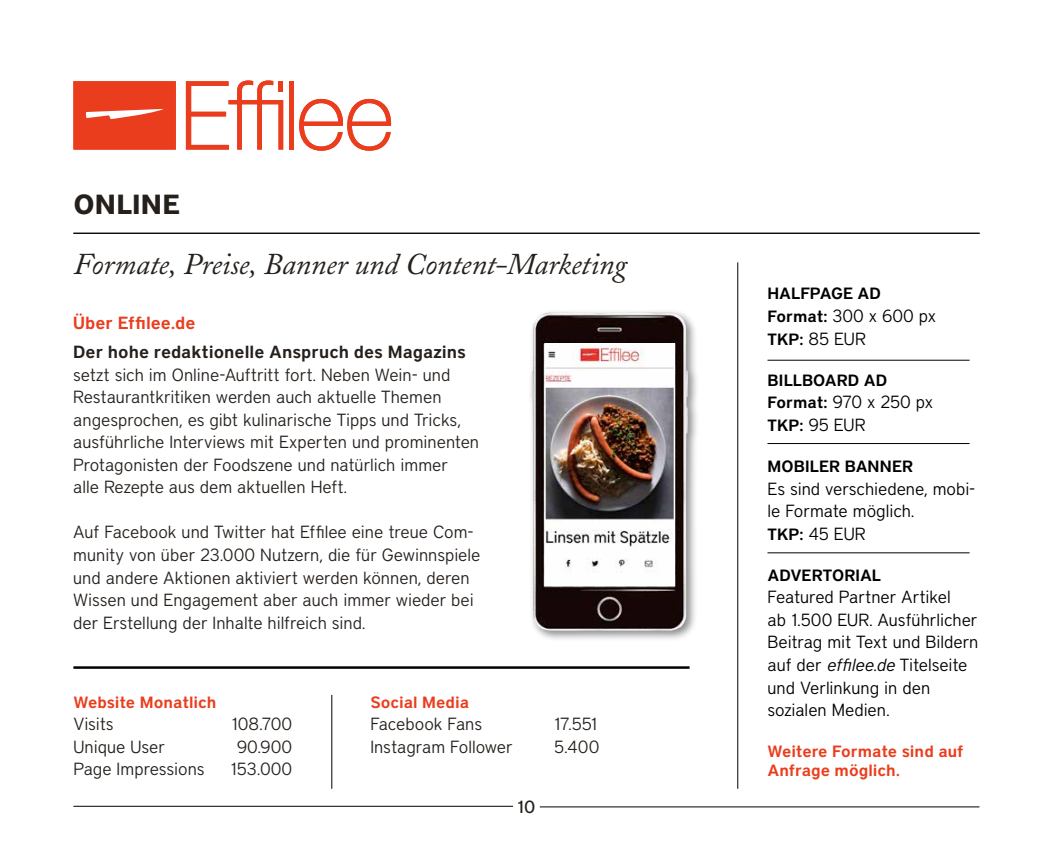
<style>
.page{position:relative;width:1053px;height:851px;background:#fff}
.page>*{position:absolute;margin:0;border:0;box-sizing:border-box;transform-origin:0 0}
.t1{font:italic 30px "Adobe Caslon";letter-spacing:-.01em;color:#25201c}
.t2{font:700 27.5px "District";letter-spacing:.01em;color:#25201c}
.t3{font:300 17.5px/22.5px "District";color:#25201c}
.t4{font:300 17.5px/22.5px "District";letter-spacing:-.005em;color:#000}
.t5{font:17.5px "District Demi";color:#25201c}
.t6{font:17.5px "District Demi";color:#ea3d1d}
.t7{font:500 17.5px "District";color:#25201c}
.t8{font:16.25px/18.8px "District Demi";color:#ea3d1d}
.t9{font:16.25px "District Demi";letter-spacing:.005em;color:#000}
.s1{font-family:"District Demi";font-weight:400;font-size:16.25px}
.s2{font-style:italic}
</style>
<div class="page">
<hr style="left:73px;top:805px;width:440px;height:1px;background:#000">
<hr style="left:539px;top:806px;width:440px;height:1px;background:#000">
<div style="left:289px;top:81px;width:5px;height:68px;background:#ea3d1d"></div>
<svg style="left:299px;top:99px;width:92px;height:52px"></svg>
<svg style="left:186px;top:80px;width:97px;height:69px"></svg>
<svg style="left:73px;top:81px;width:103px;height:68px;background:#eb4829"></svg>
<hr style="left:73px;top:233px;width:906px;height:1px;background:#000">
<hr style="left:331px;top:694px;width:1px;height:94px;background:#000">
<div style="left:528px;top:309px;width:171px;height:333px;background:#000;opacity:.45"></div>
<img style="left:531px;top:312px;width:157px;height:318px">
<img style="left:546px;top:345px;width:127px;height:239px">
<div style="left:544px;top:343px;width:131px;height:243px;border:1px solid #fff"></div>
<hr style="left:73px;top:666px;width:616px;height:2px;background:#000">
<hr style="left:737px;top:262px;width:1px;height:526px;background:#000">
<hr style="left:767px;top:360px;width:202px;height:1px;background:#000">
<hr style="left:767px;top:443px;width:202px;height:1px;background:#000">
<hr style="left:767px;top:552px;width:202px;height:1px;background:#000">
<h2 class="t2" style="left:73px;top:188px;width:108px">ONLINE</h2>
<h1 class="t1" style="left:73px;top:248px;width:554px">Formate, Preise, Banner und Content-Marketing</h1>
<p class="t6" style="left:73px;top:312px;width:124px">Über Effilee.de</p>
<p class="t5" style="left:73px;top:341px;width:394px">Der hohe redaktionelle Anspruch des Magazins</p>
<p class="t3" style="left:73px;top:363px;width:407px">setzt sich im Online-Auftritt fort. Neben Wein- und Restaurantkritiken werden auch aktuelle Themen angesprochen, es gibt kulinarische Tipps und Tricks, ausführliche Interviews mit Experten und prominenten Protagonisten der Foodszene und natürlich immer<br>alle Rezepte aus dem aktuellen Heft.</p>
<p class="t3" style="left:73px;top:521px;width:409px">Auf Facebook und Twitter hat Effilee eine treue Com&shy;munity von über 23.000 Nutzern, die für Gewinnspiele und andere Aktionen aktiviert werden können, deren Wissen und Engagement aber auch immer wieder bei der Erstellung der Inhalte hilfreich sind.</p>
<p class="t8" style="left:73px;top:692px;width:144px">Website Monatlich</p>
<p class="t3" style="left:73px;top:712px;width:42px">Visits</p>
<p class="t3" style="left:231px;top:712px;width:62px">108.700</p>
<p class="t3" style="left:73px;top:735px;width:93px">Unique User</p>
<p class="t3" style="left:237px;top:735px;width:57px">90.900</p>
<p class="t3" style="left:73px;top:757px;width:133px">Page Impressions</p>
<p class="t3" style="left:230px;top:757px;width:63px">153.000</p>
<p class="t8" style="left:370px;top:692px;width:100px">Social Media</p>
<p class="t3" style="left:370px;top:712px;width:113px">Facebook Fans</p>
<p class="t3" style="left:554px;top:712px;width:45px">17.551</p>
<p class="t3" style="left:370px;top:735px;width:144px">Instagram Follower</p>
<p class="t3" style="left:554px;top:735px;width:47px">5.400</p>
<p class="t7" style="left:517px;top:796px;width:20px">10</p>
<p class="t9" style="left:767px;top:284px;width:115px">HALFPAGE AD</p>
<p class="t4" style="left:767px;top:304px;width:170px"><span class="s1">Format:</span> 300 x 600 px<br><span class="s1">TKP:</span> 85 EUR</p>
<p class="t9" style="left:767px;top:370px;width:121px">BILLBOARD AD</p>
<p class="t4" style="left:767px;top:391px;width:167px"><span class="s1">Format:</span> 970 x 250 px<br><span class="s1">TKP:</span> 95 EUR</p>
<p class="t9" style="left:767px;top:456px;width:147px">MOBILER BANNER</p>
<p class="t4" style="left:767px;top:477px;width:209px">Es sind verschiedene, mobi&shy;le Formate möglich.<br><span class="s1">TKP:</span> 45 EUR</p>
<p class="t9" style="left:767px;top:565px;width:115px">ADVERTORIAL</p>
<p class="t4" style="left:767px;top:586px;width:212px">Featured Partner Artikel<br>ab 1.500 EUR. Ausführlicher<br>Beitrag mit Text und Bildern auf der <span class="s2">effilee.de</span> Titelseite und Verlinkung in den sozialen Medien.</p>
<p class="t8" style="left:767px;top:741px;width:197px">Weitere Formate sind auf<br>Anfrage möglich.</p>
</div>
